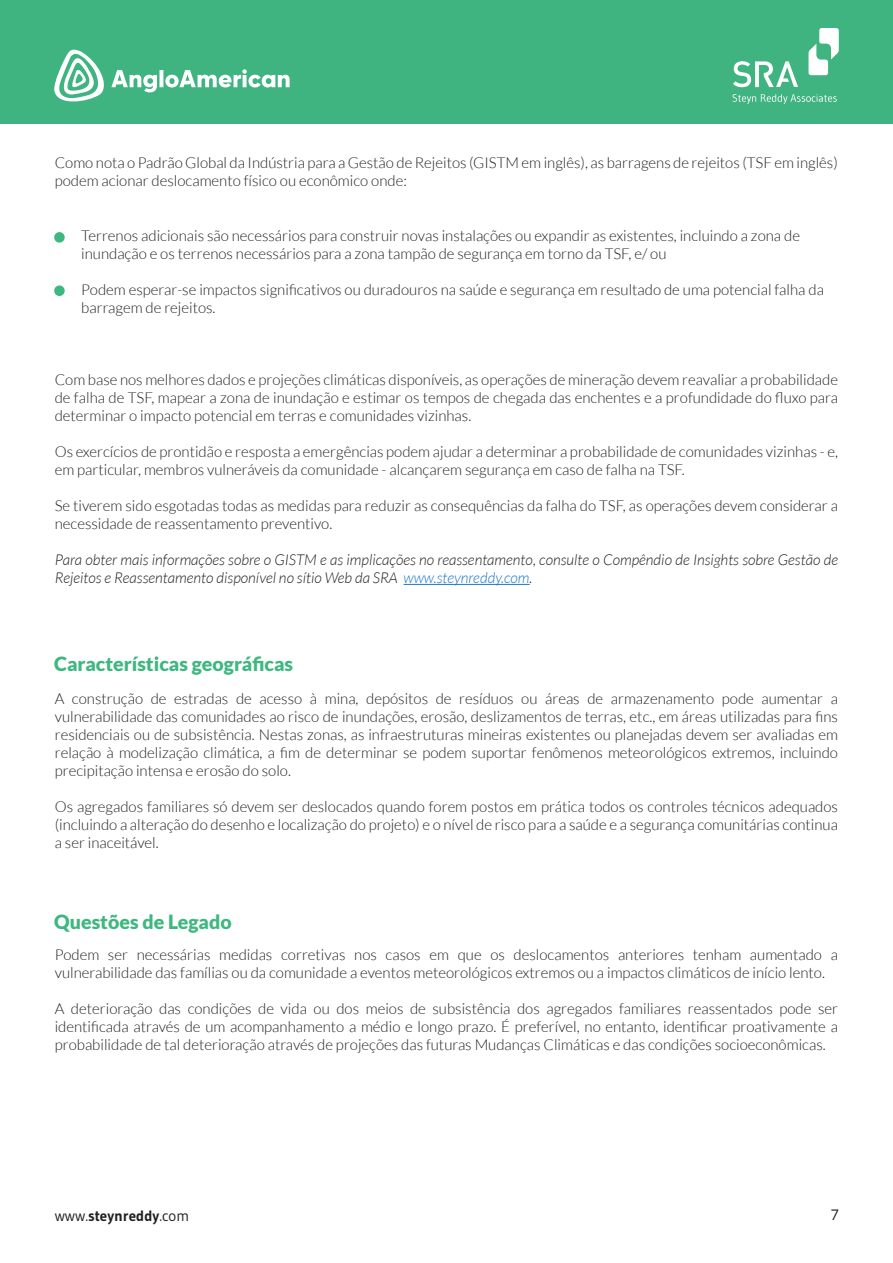
<style>
.page{position:relative;width:893px;height:1263px;background:#fff}
.page>*{position:absolute;margin:0;border:0;box-sizing:border-box;transform-origin:0 0}
.t1{font:900 19.5px "Lato";color:#3fb780}
.t2{font:300 15px/18px "Lato";color:#231f20}
.t3{font:italic 300 15px/18px "Lato";color:#231f20}
.t4{font:700 15px "Gudea";color:#231f20}
.t5{font:15px "Gudea";color:#231f20}
.s1{color:#1b75cc}
.s2{font-weight:400}
</style>
<div class="page">
<div style="left:0;top:0;width:893px;height:123px;background:#3fb480"></div>
<svg style="left:733px;top:61px;width:65px;height:26px"></svg>
<svg style="left:732px;top:94px;width:105px;height:10px"></svg>
<svg style="left:808px;top:28px;width:31px;height:47px"></svg>
<hr style="left:404px;top:584px;width:126px;height:1px;background:#1b75cc">
<svg style="left:54px;top:49px;width:236px;height:53px"></svg>
<div style="left:55px;top:286px;width:9px;height:9px;background:#3fb780;border-radius:50%"></div>
<div style="left:54px;top:285px;width:11px;height:11px;border:2px solid #3fb780;border-radius:50%"></div>
<div style="left:55px;top:233px;width:9px;height:9px;background:#3fb780;border-radius:50%"></div>
<div style="left:54px;top:232px;width:11px;height:11px;border:2px solid #3fb780;border-radius:50%"></div>
<p class="t2" style="left:55px;top:154px;width:785px">Como nota o Padrão Global da Indústria para a Gestão de Rejeitos (GISTM em inglês), as barragens de rejeitos (TSF em inglês) podem acionar deslocamento físico ou econômico onde:</p>
<p class="t2" style="left:81px;top:227px;width:720px">Terrenos adicionais são necessários para construir novas instalações ou expandir as existentes, incluindo a zona de inundação e os terrenos necessários para a zona tampão de segurança em torno da TSF, e/ ou</p>
<p class="t2" style="left:81px;top:281px;width:744px">Podem esperar-se impactos significativos ou duradouros na saúde e segurança em resultado de uma potencial falha da barragem de rejeitos.</p>
<p class="t2" style="left:55px;top:371px;width:785px;text-align:justify">Com base nos melhores dados e projeções climáticas disponíveis, as operações de mineração devem reavaliar a probabilidade de falha de TSF, mapear a zona de inundação e estimar os tempos de chegada das enchentes e a profundidade do fluxo para determinar o impacto potencial em terras e comunidades vizinhas.</p>
<p class="t2" style="left:55px;top:443px;width:785px">Os exercícios de prontidão e resposta a emergências podem ajudar a determinar a probabilidade de comunidades vizinhas - e, em particular, membros vulneráveis da comunidade - alcançarem segurança em caso de falha na TSF.</p>
<p class="t2" style="left:55px;top:497px;width:785px">Se tiverem sido esgotadas todas as medidas para reduzir as consequências da falha do TSF, as operações devem considerar a necessidade de reassentamento preventivo.</p>
<p class="t3" style="left:55px;top:551px;width:785px">Para obter mais informações sobre o GISTM e as implicações no reassentamento, consulte o Compêndio de Insights sobre Gestão de<br>Rejeitos e Reassentamento disponível no sítio Web da SRA <span class="s1">www.steynreddy.com</span>.</p>
<h1 class="t1" style="left:54px;top:653px;width:240px">Características geográficas</h1>
<p class="t2" style="left:55px;top:689px;width:785px;text-align:justify">A construção de estradas de acesso à mina, depósitos de resíduos ou áreas de armazenamento pode aumentar a vulnerabilidade das comunidades ao risco de inundações, erosão, deslizamentos de terras, etc., em áreas utilizadas para fins residenciais ou de subsistência. Nestas zonas, as infraestruturas mineiras existentes ou planejadas devem ser avaliadas em relação à modelização climática, a fim de determinar se podem suportar fenômenos meteorológicos extremos, incluindo precipitação intensa e erosão do solo.</p>
<p class="t2" style="left:55px;top:797px;width:785px;text-align:justify">Os agregados familiares só devem ser deslocados quando forem postos em prática todos os controles técnicos adequados (incluindo a alteração do desenho e localização do projeto) e o nível de risco para a saúde e a segurança comunitárias continua a ser inaceitável.</p>
<h1 class="t1" style="left:54px;top:911px;width:179px">Questões de Legado</h1>
<p class="t2" style="left:55px;top:946px;width:785px">Podem ser necessárias medidas corretivas nos casos em que os deslocamentos anteriores tenham aumentado a vulnerabilidade das famílias ou da comunidade a eventos meteorológicos extremos ou a impactos climáticos de início lento.</p>
<p class="t2" style="left:55px;top:1000px;width:785px;text-align:justify">A deterioração das condições de vida ou dos meios de subsistência dos agregados familiares reassentados pode ser identificada através de um acompanhamento a médio e longo prazo. É preferível, no entanto, identificar proativamente a probabilidade de tal deterioração através de projeções das futuras Mudanças Climáticas e das condições socioeconômicas.</p>
<p class="t4" style="left:55px;top:1207px;width:136px"><span class="s2">www.</span>steynreddy<span class="s2">.com</span></p>
<p class="t5" style="left:831px;top:1205px;width:9px">7</p>
</div>
